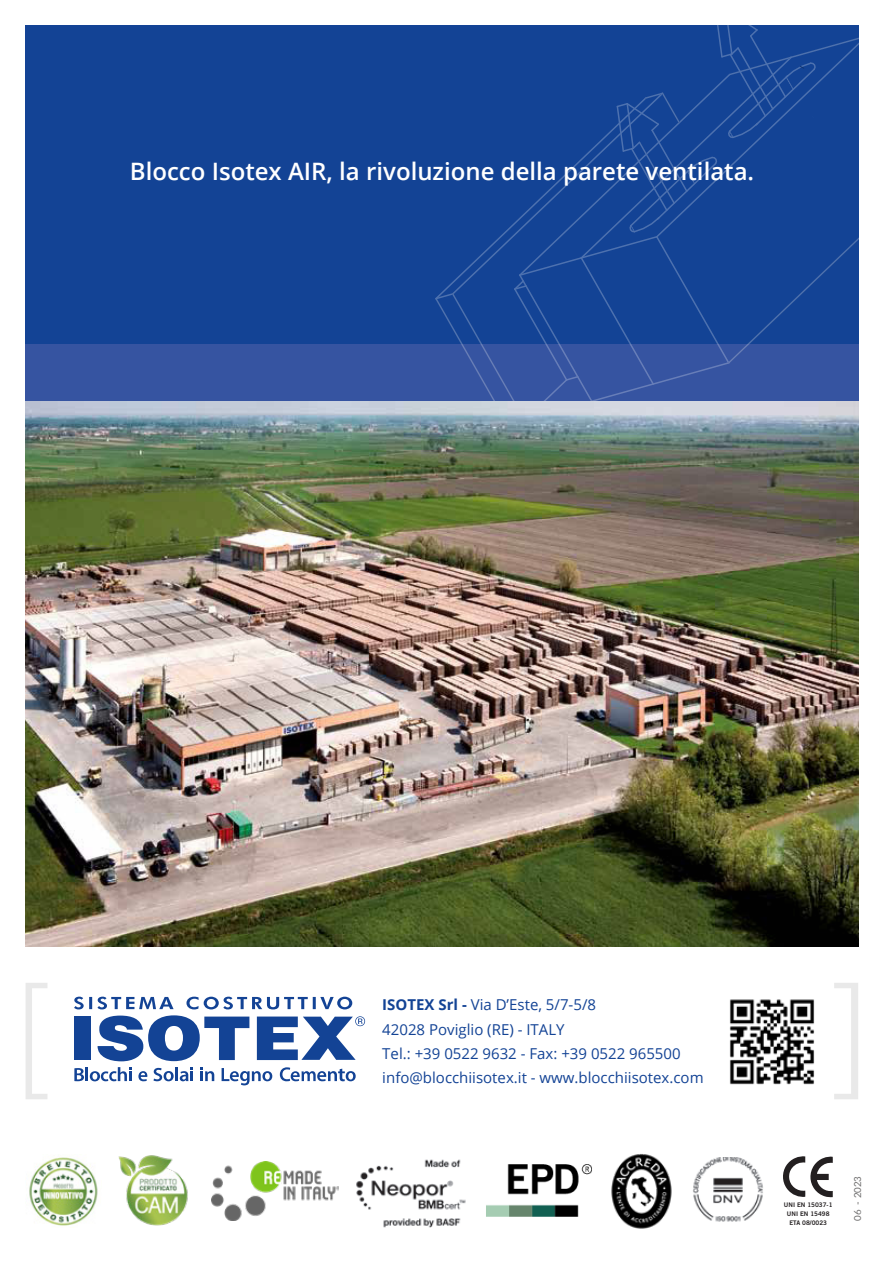
<style>
.page{position:relative;width:893px;height:1263px;background:#fff}
.page>*{position:absolute;margin:0;border:0;box-sizing:border-box;transform-origin:0 0}
.t1{font:600 24px "Open Sans";color:#fff}
.t2{font:15px/24.5px "Open Sans";color:#134395}
.t3{font:9.75px "Lato";color:#706f6f}
.t4{font:6.3px "Trade Gothic LT Std Bd 2";color:#231f20}
.s1{font-weight:700}
</style>
<div class="page">
<div style="left:25px;top:26px;width:834px;height:318px;background:#134395"></div>
<img style="left:25px;top:400px;width:834px;height:546px">
<div style="left:25px;top:344px;width:834px;height:56px;background:#3654a1"></div>
<svg style="left:26px;top:983px;width:21px;height:116px"></svg>
<svg style="left:834px;top:983px;width:24px;height:116px"></svg>
<img style="left:729px;top:999px;width:86px;height:86px">
<div style="left:75px;top:1016px;width:16px;height:44px;background:#134395"></div>
<svg style="left:98px;top:1015px;width:151px;height:46px"></svg>
<svg style="left:257px;top:1016px;width:108px;height:44px"></svg>
<svg style="left:138px;top:1071px;width:9px;height:10px"></svg>
<svg style="left:153px;top:1068px;width:21px;height:13px"></svg>
<hr style="left:175px;top:1067px;width:3px;height:14px;background:#134395">
<svg style="left:222px;top:1068px;width:50px;height:17px"></svg>
<svg style="left:280px;top:1067px;width:76px;height:14px"></svg>
<svg style="left:74px;top:1067px;width:58px;height:14px"></svg>
<svg style="left:180px;top:1067px;width:13px;height:14px"></svg>
<svg style="left:200px;top:1067px;width:14px;height:14px"></svg>
<svg style="left:74px;top:997px;width:278px;height:12px"></svg>
<svg style="left:435px;top:25px;width:424px;height:375px"></svg>
<img style="left:29px;top:1157px;width:69px;height:69px">
<img style="left:611px;top:1154px;width:61px;height:75px">
<img style="left:693px;top:1157px;width:70px;height:65px">
<svg style="left:783px;top:1156px;width:50px;height:41px"></svg>
<img style="left:118px;top:1155px;width:70px;height:71px">
<img style="left:211px;top:1161px;width:127px;height:59px">
<img style="left:486px;top:1164px;width:106px;height:53px">
<img style="left:356px;top:1159px;width:110px;height:68px">
<p class="t1" style="left:130px;top:155px;width:626px">Blocco Isotex AIR, la rivoluzione della parete ventilata.</p>
<p class="t2" style="left:382px;top:992px;width:323px"><span class="s1">ISOTEX Srl -</span> Via D’Este, 5/7-5/8<br>42028 Poviglio (RE) - ITALY<br>Tel.: +39 0522 9632 - Fax: +39 0522 965500 info@blocchiisotex.it - www.blocchiisotex.com</p>
<p class="t4" style="left:784px;top:1201px;width:50px">UNI EN 15037-1</p>
<p class="t4" style="left:787px;top:1210px;width:44px">UNI EN 15498</p>
<p class="t4" style="left:789px;top:1218px;width:39px">ETA 08/0023</p>
<p class="t3" style="left:851px;top:1221px;width:47px;rotate:-90deg">06 - 2023</p>
</div>
